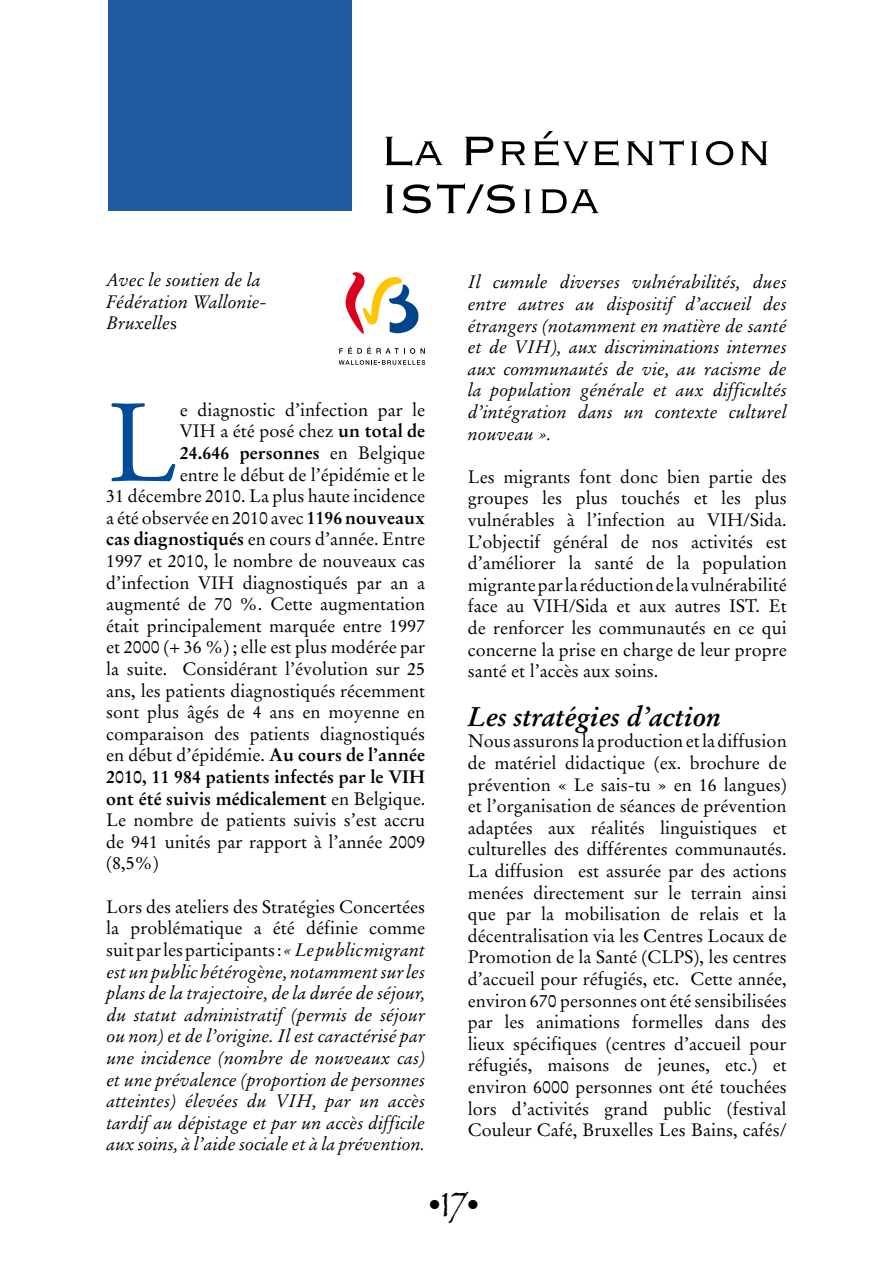
<style>
.page{position:relative;width:893px;height:1263px;background:#fff}
.page>*{position:absolute;margin:0;border:0;box-sizing:border-box;transform-origin:0 0}
.t1{font:110.4px "Stempel Garamond";color:#004c98}
.t2{font:300 54px/48px "Copperplate";color:#000}
.t3{font:36px "Papyrus";color:#000}
.t4{font:italic 700 27px "Stempel Garamond";color:#000}
.t5{font:18px/21.6px "Stempel Garamond";color:#000;text-align:justify}
.t6{font:italic 18px/21.6px "Stempel Garamond";color:#000;text-align:justify}
.t7{font:700 18px "Stempel Garamond";color:#000}
.s1{font-style:normal}
.s2{font-weight:700}
.s3{font-weight:400}
</style>
<div class="page">
<div style="left:108px;top:0;width:243px;height:210px;background:#1e5ba2"></div>
<svg style="left:339px;top:347px;width:86px;height:7px"></svg>
<svg style="left:339px;top:360px;width:86px;height:5px"></svg>
<svg style="left:345px;top:272px;width:74px;height:62px"></svg>
<h2 class="t2" style="left:381px;top:123px;width:393px">La Prévention<br>IST/Sida</h2>
<p class="t6" style="left:106px;top:269px;width:162px;text-align:left">Avec le soutien de la<br>Fédération Wallonie-<br>Bruxelle<span class="s1">s</span></p>
<h1 class="t1" style="left:106px;top:376px;width:75px">L</h1>
<p class="t5" style="left:180px;top:399px;width:247px">e diagnostic d’infection par le</p>
<p class="t5" style="left:180px;top:421px;width:247px">VIH a été posé chez <span class="s2">un total de</span></p>
<p class="t7" style="left:180px;top:442px;width:247px">24.646 personnes <span class="s3">en Belgique</span></p>
<p class="t5" style="left:180px;top:464px;width:247px">entre le début de l’épidémie et le</p>
<p class="t5" style="left:106px;top:485px;width:320px">31 décembre 2010. La plus haute incidence</p>
<p class="t5" style="left:106px;top:507px;width:320px">a été observée en 2010 avec <span class="s2">1196 nouveaux</span></p>
<p class="t5" style="left:106px;top:529px;width:320px"><span class="s2">cas diagnostiqués</span> en cours d’année. Entre</p>
<p class="t5" style="left:106px;top:550px;width:320px">1997 et 2010, le nombre de nouveaux cas</p>
<p class="t5" style="left:106px;top:572px;width:320px">d’infection VIH diagnostiqués par an a</p>
<p class="t5" style="left:106px;top:593px;width:320px">augmenté de 70 %. Cette augmentation</p>
<p class="t5" style="left:106px;top:615px;width:320px">était principalement marquée entre 1997</p>
<p class="t5" style="left:106px;top:637px;width:320px">et 2000 (+ 36 %) ; elle est plus modérée par</p>
<p class="t5" style="left:106px;top:658px;width:320px">la suite. Considérant l’évolution sur 25</p>
<p class="t5" style="left:106px;top:680px;width:320px">ans, les patients diagnostiqués récemment</p>
<p class="t5" style="left:106px;top:701px;width:320px">sont plus âgés de 4 ans en moyenne en</p>
<p class="t5" style="left:106px;top:723px;width:320px">comparaison des patients diagnostiqués</p>
<p class="t5" style="left:106px;top:745px;width:320px">en début d’épidémie. <span class="s2">Au cours de l’année</span></p>
<p class="t7" style="left:106px;top:766px;width:320px">2010, 11 984 patients infectés par le VIH</p>
<p class="t7" style="left:106px;top:787px;width:320px">ont été suivis médicalement <span class="s3">en Belgique.</span></p>
<p class="t5" style="left:106px;top:809px;width:320px">Le nombre de patients suivis s’est accru</p>
<p class="t5" style="left:106px;top:831px;width:320px">de 941 unités par rapport à l’année 2009</p>
<p class="t5" style="left:106px;top:853px;width:54px">(8,5%)</p>
<p class="t6" style="left:106px;top:896px;width:320px"><span class="s1">Lors des ateliers des Stratégies Concertées la problématique a été définie comme suitpar les participants:</span> «Le public migrant est un public hétérogène, notamment sur les plans de la trajectoire, de la durée de séjour, du statut administratif (permis de séjour ou non) et de l’origine. Il est caractérisé par une incidence (nombre de nouveaux cas) et une prévalence (proportion de personnes atteintes) élevées du VIH, par un accès tardif au dépistage et par un accès difficile aux soins, à l’aide sociale et à la prévention.</p>
<p class="t6" style="left:468px;top:271px;width:320px">Il cumule diverses vulnérabilités, dues entre autres au dispositif d’accueil des étrangers (notamment en matière de santé et de VIH), aux discriminations internes aux communautés de vie, au racisme de la population générale et aux difficultés d’intégration dans un contexte culturel nouveau ».</p>
<p class="t5" style="left:468px;top:466px;width:320px">Les migrants font donc bien partie des groupes les plus touchés et les plus vulnérables à l’infection au VIH/Sida.<br>L’objectif général de nos activités est d’améliorer la santé de la population migrante par la réduction de la vulnérabilité face au VIH/Sida et aux autres IST. Et de renforcer les communautés en ce qui concerne la prise en charge de leur propre santé et l’accès aux soins.</p>
<h3 class="t4" style="left:468px;top:700px;width:255px">Les stratégies d’action</h3>
<p class="t5" style="left:468px;top:730px;width:320px">Nous assurons la production et la diffusion de matériel didactique (ex. brochure de prévention « Le sais-tu » en 16 langues) et l’organisation de séances de prévention adaptées aux réalités linguistiques et culturelles des différentes communautés.<br>La diffusion est assurée par des actions menées directement sur le terrain ainsi que par la mobilisation de relais et la décentralisation via les Centres Locaux de Promotion de la Santé (CLPS), les centres d’accueil pour réfugiés, etc. Cette année, environ 670 personnes ont été sensibilisées par les animations formelles dans des lieux spécifiques (centres d’accueil pour réfugiés, maisons de jeunes, etc.) et environ 6000 personnes ont été touchées lors d’activités grand public (festival Couleur Café, Bruxelles Les Bains, cafés/</p>
<h3 class="t3" style="left:429px;top:1182px;width:52px">•17•</h3>
</div>
